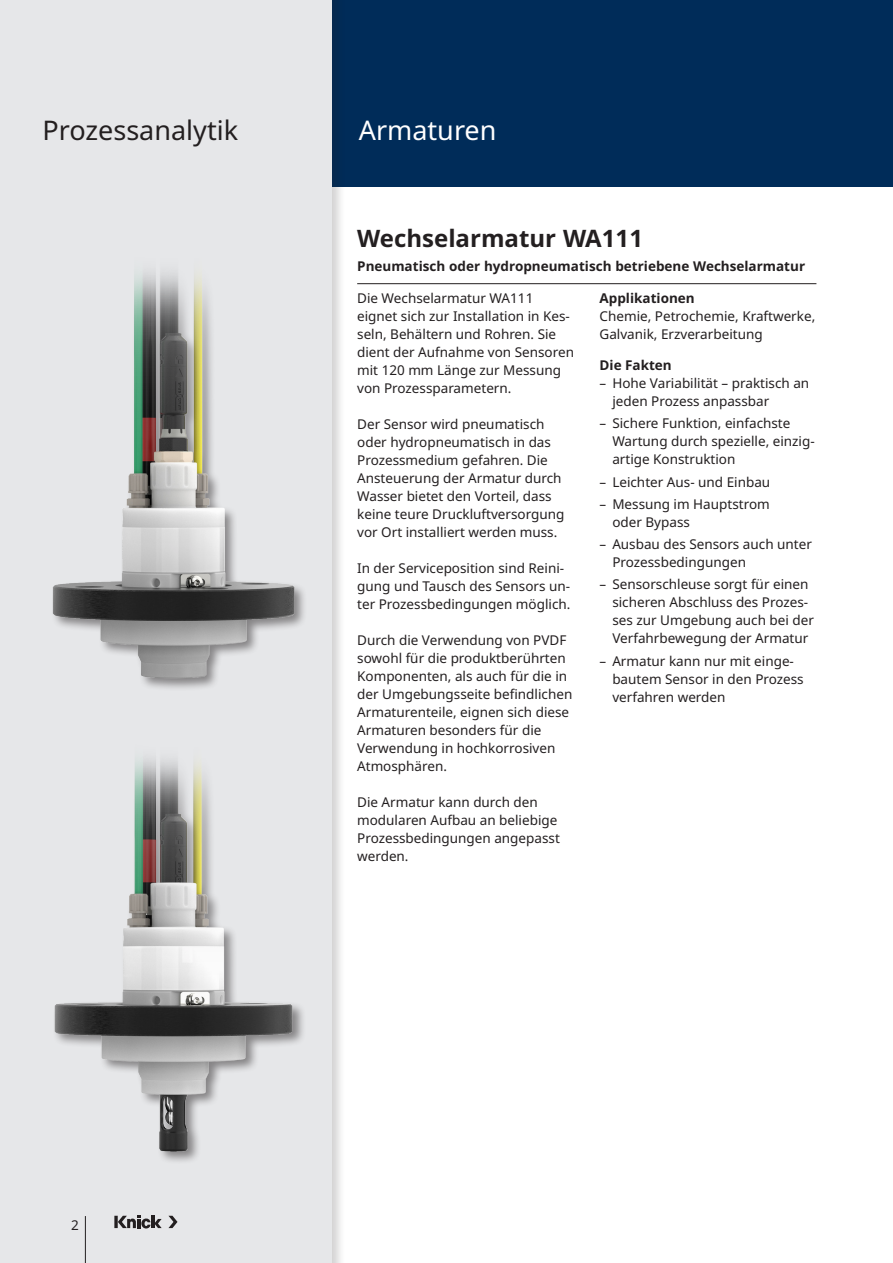
<style>
.page{position:relative;width:893px;height:1263px;background:#fff}
.page>*{position:absolute;margin:0;border:0;box-sizing:border-box;transform-origin:0 0}
.Produktbereiche{font:27px "Noto Sans";color:#231f20}
.Produktgruppe{font:27px "Noto Sans";color:#fff}
.Headline_Produkt{font:700 24px "Noto Sans";color:#231f20}
.t1{font:13.5px/18px "Noto Sans";color:#231f20}
.Subhead_Produkt{font:700 13.5px "Noto Sans";color:#231f20}
.Zwischenüberschrift{font:700 13.5px "Noto Sans";color:#231f20}
</style>
<div class="page">
<div style="left:332px;top:0;width:561px;height:187px;background:#002c59"></div>
<div style="left:0;top:0;width:346px;height:1263px;background:#231f20;opacity:.2"></div>
<div style="left:0;top:0;width:332px;height:1263px;background:#e6e7e9"></div>
<hr style="left:85px;top:1216px;width:1px;height:47px;background:#231f20">
<svg style="left:114px;top:1216px;width:4px;height:12px"></svg>
<svg style="left:118px;top:1216px;width:44px;height:12px"></svg>
<svg style="left:168px;top:1216px;width:9px;height:12px"></svg>
<img style="left:52px;top:272px;width:252px;height:417px">
<img style="left:54px;top:758px;width:249px;height:404px">
<hr style="left:357px;top:283px;width:459px;height:1px;background:#231f20">
<p class="Produktbereiche" style="left:43px;top:112px;width:197px">Prozessanalytik</p>
<p class="Produktgruppe" style="left:359px;top:112px;width:139px">Armaturen</p>
<p class="Headline_Produkt" style="left:357px;top:221px;width:287px">Wechselarmatur WA111</p>
<p class="Subhead_Produkt" style="left:357px;top:256px;width:449px">Pneumatisch oder hydropneumatisch betriebene Wechselarmatur</p>
<p class="t1" style="left:357px;top:290px;width:218px">Die Wechselarmatur WA111 eignet sich zur Installation in Kes&shy;seln, Behältern und Rohren. Sie dient der Aufnahme von Sensoren mit 120 mm Länge zur Messung von Prozessparametern.</p>
<p class="t1" style="left:357px;top:416px;width:209px">Der Sensor wird pneumatisch oder hydropneumatisch in das<br>Prozessmedium gefahren. Die<br>Ansteuerung der Armatur durch<br>Wasser bietet den Vorteil, dass keine teure Druckluftversorgung vor Ort installiert werden muss.</p>
<p class="t1" style="left:357px;top:560px;width:215px">In der Serviceposition sind Reini&shy;gung und Tausch des Sensors un&shy;ter Prozessbedingungen möglich.</p>
<p class="t1" style="left:357px;top:632px;width:217px">Durch die Verwendung von PVDF sowohl für die produktberührten<br>Komponenten, als auch für die in der Umgebungsseite befindlichen<br>Armaturenteile, eignen sich diese<br>Armaturen besonders für die<br>Verwendung in hochkorrosiven<br>Atmosphären.</p>
<p class="t1" style="left:357px;top:794px;width:204px">Die Armatur kann durch den modularen Aufbau an beliebige<br>Prozessbedingungen angepasst werden.</p>
<p class="Subhead_Produkt" style="left:600px;top:289px;width:97px">Applikationen</p>
<p class="t1" style="left:600px;top:308px;width:217px">Chemie, Petrochemie, Kraftwerke,<br>Galvanik, Erzverarbeitung</p>
<p class="Zwischenüberschrift" style="left:600px;top:356px;width:74px">Die Fakten</p>
<p class="t1" style="left:612px;top:374px;width:198px;text-indent:-13px">– Hohe Variabilität – praktisch an jeden Prozess anpassbar</p>
<p class="t1" style="left:612px;top:415px;width:204px;text-indent:-13px">– Sichere Funktion, einfachste<br>Wartung durch spezielle, einzig&shy;artige Konstruktion</p>
<p class="t1" style="left:600px;top:473px;width:172px">– Leichter Aus- und Einbau</p>
<p class="t1" style="left:612px;top:495px;width:159px;text-indent:-13px">– Messung im Hauptstrom oder Bypass</p>
<p class="t1" style="left:612px;top:535px;width:201px;text-indent:-13px">– Ausbau des Sensors auch unter<br>Prozessbedingungen</p>
<p class="t1" style="left:612px;top:576px;width:203px;text-indent:-13px">– Sensorschleuse sorgt für einen sicheren Abschluss des Prozes&shy;ses zur Umgebung auch bei der<br>Verfahrbewegung der Armatur</p>
<p class="t1" style="left:612px;top:652px;width:193px;text-indent:-13px">– Armatur kann nur mit einge&shy;bautem Sensor in den Prozess verfahren werden</p>
<p class="t1" style="left:71px;top:1216px;width:9px">2</p>
</div>
